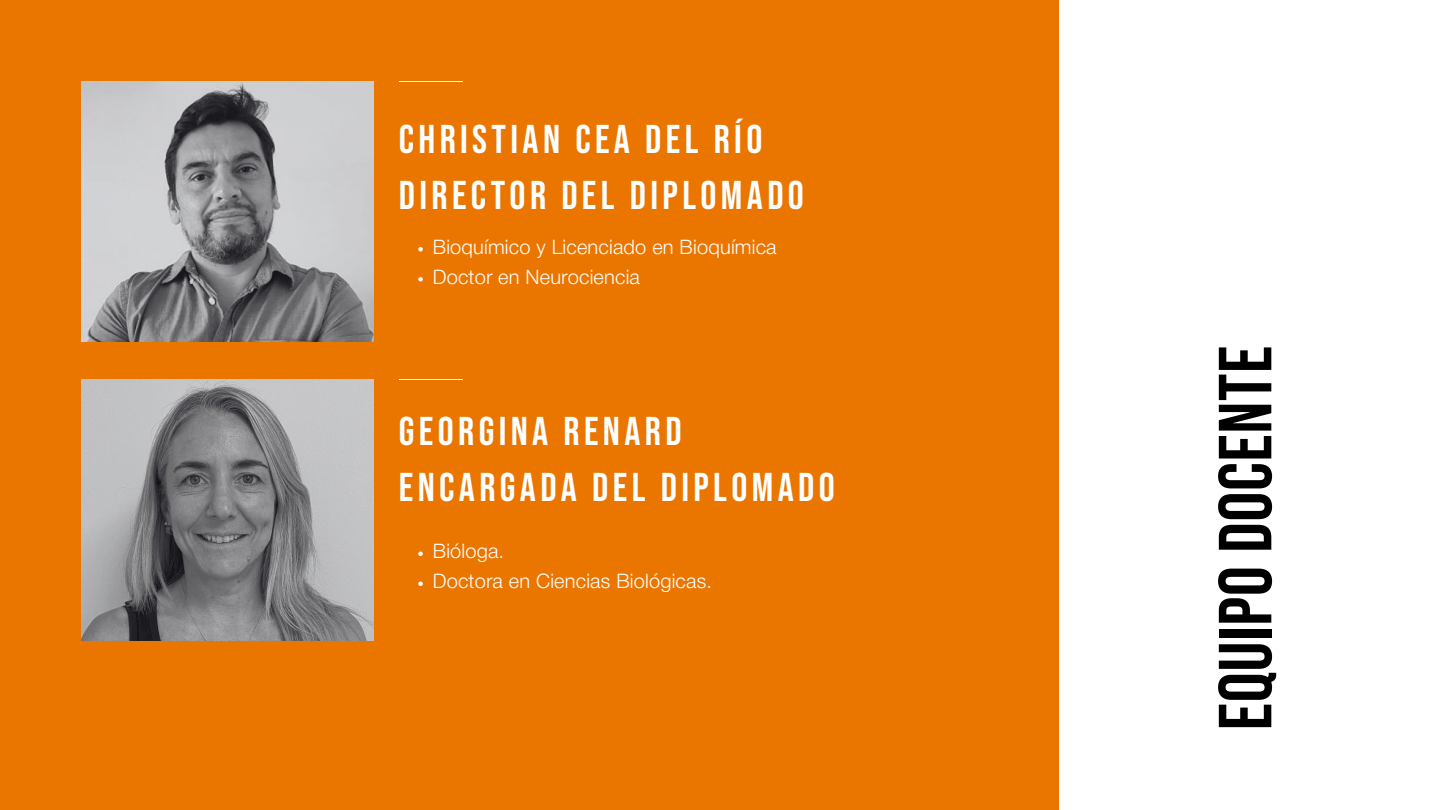
<style>
.page{position:relative;width:1440px;height:810px;background:#ea7600}
.page>*{position:absolute;margin:0;border:0;box-sizing:border-box;transform-origin:0 0}
.t1{font:75px "Bebas Neue";letter-spacing:.01em;color:#000}
.t2{font:40px/55.5px "Bebas Neue";letter-spacing:.11em;color:#fff}
.t3{font:300 20px "Helvetica Neue";letter-spacing:.01em;color:#fff}
</style>
<div class="page">
<div style="left:1059px;top:0;width:381px;height:810px;background:#fff"></div>
<svg style="left:418px;top:247px;width:5px;height:5px"></svg>
<svg style="left:418px;top:277px;width:5px;height:5px"></svg>
<hr style="left:399px;top:81px;width:64px;height:1px;background:#fff">
<svg style="left:418px;top:552px;width:5px;height:4px"></svg>
<svg style="left:418px;top:582px;width:5px;height:4px"></svg>
<hr style="left:399px;top:379px;width:64px;height:1px;background:#fff">
<img style="left:81px;top:81px;width:293px;height:261px">
<img style="left:81px;top:379px;width:293px;height:261px">
<p class="t2" style="left:399px;top:114px;width:407px">CHRISTIAN CEA DEL RÍO<br>DIRECTOR DEL DIPLOMADO</p>
<h2 class="t3" style="left:433px;top:239px;width:345px">Bioquímico y Licenciado en Bioquímica</h2>
<p class="t3" style="left:433px;top:269px;width:209px">Doctor en Neurociencia</p>
<p class="t2" style="left:399px;top:406px;width:438px">GEORGINA RENARD<br>ENCARGADA DEL DIPLOMADO</p>
<p class="t3" style="left:433px;top:544px;width:73px">Bióloga.</p>
<h2 class="t3" style="left:433px;top:574px;width:281px">Doctora en Ciencias Biológicas.</h2>
<h1 class="t1" style="left:1204px;top:730px;width:386px;rotate:-90deg">EQUIPO docente</h1>
</div>
